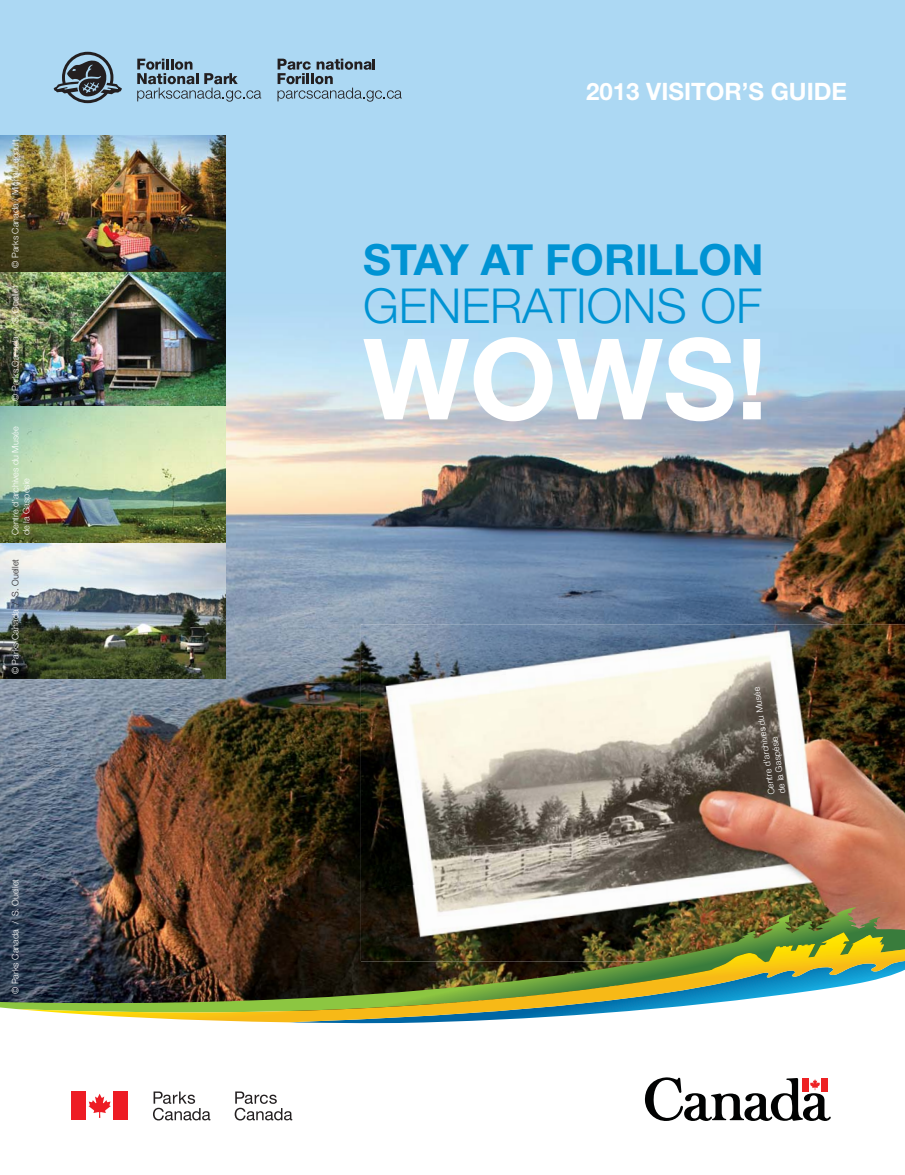
<style>
.page{position:relative;width:905px;height:1175px;background:#fff}
.page>*{position:absolute;margin:0;border:0;box-sizing:border-box;transform-origin:0 0}
.t1{font:700 112.5px "Helvetica Neue";color:#fff}
.t2{font:300 48.3px "Helvetica Neue";color:#0093d3}
.t3{font:700 42.9px "Helvetica Neue";color:#0093d3}
.t4{font:700 24px "Helvetica Neue";color:#fff}
.t5{font:300 9px/10.8px "Helvetica Neue";color:#fff}
.s1{color:#231f20}
</style>
<div class="page">
<img style="left:0;top:0;width:904px;height:1013px">
<img style="left:361px;top:624px;width:283px;height:241px">
<img style="left:644px;top:624px;width:260px;height:274px">
<img style="left:361px;top:865px;width:312px;height:67px">
<img style="left:669px;top:898px;width:235px;height:61px">
<svg style="left:644px;top:1077px;width:187px;height:44px"></svg>
<svg style="left:289px;top:959px;width:615px;height:64px"></svg>
<img style="left:743px;top:907px;width:137px;height:25px">
<img style="left:239px;top:932px;width:650px;height:80px">
<svg style="left:54px;top:52px;width:68px;height:51px;background:#728a9a"></svg>
<svg style="left:277px;top:59px;width:125px;height:43px;background:#8fb1c6"></svg>
<svg style="left:137px;top:59px;width:124px;height:43px;background:#8dafc4"></svg>
<img style="left:0;top:135px;width:226px;height:544px">
<div style="left:71px;top:1091px;width:15px;height:29px;background:#ed1c24"></div>
<div style="left:114px;top:1091px;width:14px;height:29px;background:#ed1c24"></div>
<svg style="left:88px;top:1093px;width:23px;height:24px"></svg>
<svg style="left:153px;top:1091px;width:57px;height:29px"></svg>
<svg style="left:235px;top:1091px;width:57px;height:29px"></svg>
<p class="t5" style="left:11px;top:268px;width:130px;rotate:-90deg">© Parks Canada / Michel Legault</p>
<p class="t5" style="left:11px;top:401px;width:116px;rotate:-90deg">© Parks Canada / S. Ouellet</p>
<p class="t5" style="left:11px;top:535px;width:110px;rotate:-90deg">Centre d’archives du Musée de la Gaspésie</p>
<p class="t5" style="left:11px;top:674px;width:117px;rotate:-90deg">© Parks Canada <span class="s1">/ S. Ouellet</span></p>
<p class="t5" style="left:11px;top:994px;width:117px;rotate:-90deg">© Parks Canada / S. Ouellet</p>
<h3 class="t4" style="left:586px;top:83px;width:262px">2013 VISITOR’S GUIDE</h3>
<h3 class="t3" style="left:363px;top:245px;width:402px">STAY AT FORILLON</h3>
<h2 class="t2" style="left:363px;top:289px;width:400px">GENERATIONS OF</h2>
<h1 class="t1" style="left:363px;top:339px;width:406px">WOWS!</h1>
<p class="t5" style="left:767px;top:795px;width:110px;rotate:-98deg">Centre d’archives du Musée de la Gaspésie</p>
</div>
